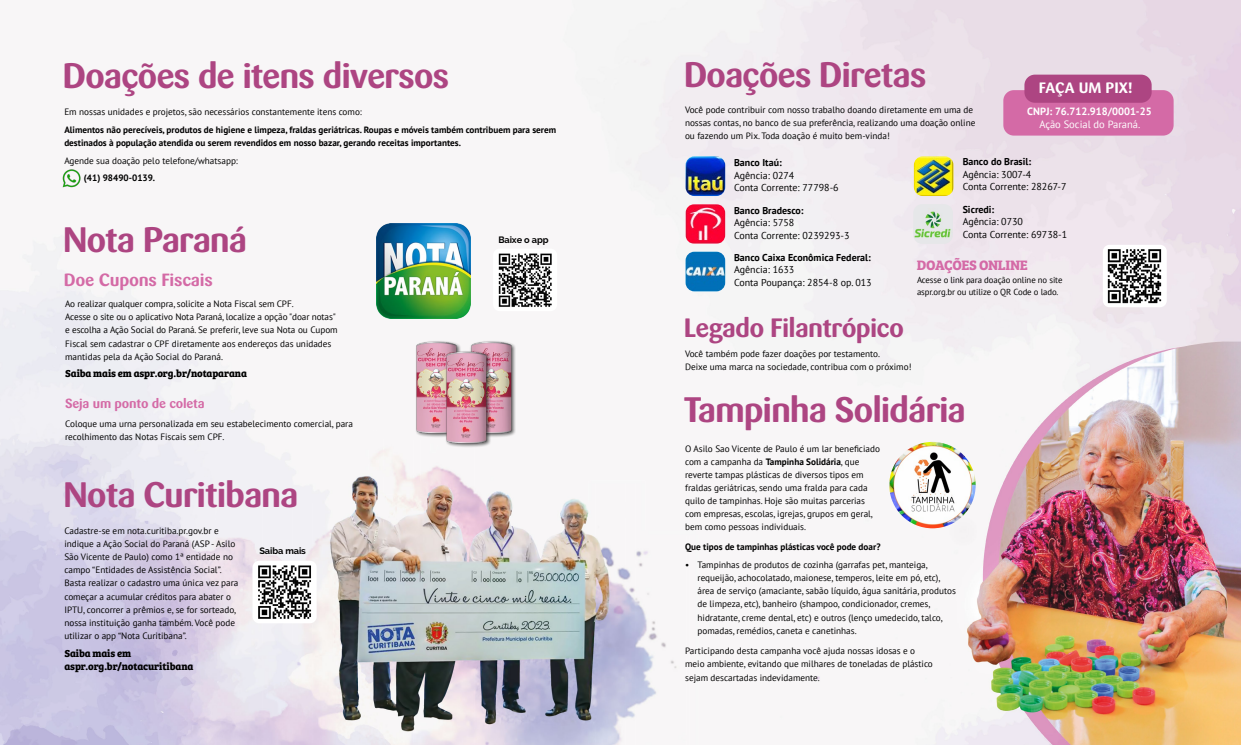
<style>
.page{position:relative;width:1241px;height:745px;background:#fff}
.page>*{position:absolute;margin:0;border:0;box-sizing:border-box;transform-origin:0 0}
.t1{font:700 35px "Sari";letter-spacing:-.035em;color:#ad4582}
.t2{font:700 26.25px "Sari";letter-spacing:-.03em;color:#ad4582}
.t3{font:700 17.5px "Sari";letter-spacing:-.015em;color:#d46aa6}
.t4{font:700 14.88px "Sari";color:#fff}
.t5{font:700 14.09px "Bree Serif";letter-spacing:-.025em;color:#d46aa6}
.t6{font:700 13.12px "Sari";letter-spacing:-.015em;color:#d46aa6}
.t7{font:700 10.5px/13.1px "Bree Serif";letter-spacing:-.01em;color:#000}
.t8{font:700 10.5px "PT Sans";color:#fff}
.t9{font:10.5px "PT Sans";color:#fff}
.t10{font:9.97px/12.4px "PT Sans";color:#000}
.t11{font:700 9.97px "PT Sans";color:#000}
.t12{font:9.19px/13.1px "PT Sans";color:#000}
.t13{font:700 9.19px/13.1px "PT Sans";color:#000}
.t14{font:700 9.19px "Raleway";letter-spacing:-.01em;color:#000}
.t15{font:8.75px/11.4px "PT Sans";letter-spacing:-.01em;color:#000}
.s1{font-weight:700}
</style>
<div class="page">
<img style="left:0;top:0;width:1240px;height:744px">
<img style="left:465px;top:335px;width:52px;height:108px">
<img style="left:493px;top:248px;width:64px;height:63px">
<img style="left:410px;top:335px;width:52px;height:108px">
<img style="left:376px;top:223px;width:95px;height:95px">
<img style="left:1102px;top:245px;width:64px;height:62px">
<img style="left:913px;top:156px;width:40px;height:40px">
<img style="left:685px;top:204px;width:40px;height:40px">
<img style="left:685px;top:251px;width:40px;height:40px">
<img style="left:685px;top:156px;width:40px;height:40px">
<img style="left:913px;top:204px;width:39px;height:40px">
<div style="left:1003px;top:90px;width:170px;height:45px;background:#d46aa6;border-radius:10px"></div>
<div style="left:1024px;top:75px;width:127px;height:28px;background:#ad4582;border-radius:11px"></div>
<img style="left:440px;top:345px;width:52px;height:108px">
<img style="left:63px;top:169px;width:17px;height:18px">
<img style="left:252px;top:560px;width:64px;height:63px">
<img style="left:889px;top:441px;width:86px;height:87px;border-radius:43px">
<h1 class="t1" style="left:62px;top:54px;width:388px">Doações de itens diversos</h1>
<p class="t12" style="left:64px;top:105px;width:299px">Em nossas unidades e projetos, são necessários constantemente itens como:</p>
<p class="t13" style="left:64px;top:123px;width:493px">Alimentos não perecíveis, produtos de higiene e limpeza, fraldas geriátricas. Roupas e móveis também contribuem para serem destinados à população atendida ou serem revendidos em nosso bazar, gerando receitas importantes.</p>
<p class="t12" style="left:64px;top:153px;width:175px">Agende sua doação pelo telefone/whatsapp:</p>
<p class="t13" style="left:84px;top:171px;width:73px">(41) 98490-0139.</p>
<h1 class="t1" style="left:63px;top:218px;width:186px">Nota Paraná</h1>
<h3 class="t3" style="left:64px;top:269px;width:150px">Doe Cupons Fiscais</h3>
<p class="t12" style="left:65px;top:297px;width:274px">Ao realizar qualquer compra, solicite a Nota Fiscal sem CPF.<br>Acesse o site ou o aplicativo Nota Paraná, localize a opção "doar notas" e escolha a Ação Social do Paraná. Se preferir, leve sua Nota ou Cupom Fiscal sem cadastrar o CPF diretamente aos endereços das unidades mantidas pela da Ação Social do Paraná.</p>
<p class="t7" style="left:65px;top:366px;width:183px">Saiba mais em aspr.org.br/notaparana</p>
<h3 class="t6" style="left:65px;top:395px;width:141px">Seja um ponto de coleta</h3>
<p class="t12" style="left:65px;top:416px;width:289px">Coloque uma urna personalizada em seu estabelecimento comercial, para recolhimento das Notas Fiscais sem CPF.</p>
<h1 class="t1" style="left:63px;top:473px;width:237px">Nota Curitibana</h1>
<p class="t12" style="left:64px;top:523px;width:175px">Cadastre-se em nota.curitiba.pr.gov.br e indique a Ação Social do Paraná (ASP - Asilo São Vicente de Paulo) como 1ª entidade no campo “Entidades de Assistência Social”.<br>Basta realizar o cadastro uma única vez para começar a acumular créditos para abater o IPTU, concorrer a prêmios e, se for sorteado, nossa instituição ganha também. Você pode utilizar o app “Nota Curitibana”.</p>
<p class="t7" style="left:64px;top:645px;width:130px">Saiba mais em aspr.org.br/notacuritibana</p>
<p class="t14" style="left:259px;top:545px;width:48px">Saiba mais</p>
<p class="t14" style="left:498px;top:234px;width:52px">Baixe o app</p>
<h1 class="t1" style="left:683px;top:54px;width:244px">Doações Diretas</h1>
<h3 class="t4" style="left:1038px;top:79px;width:96px">FAÇA UM PIX!</h3>
<p class="t12" style="left:685px;top:103px;width:292px">Você pode contribuir com nosso trabalho doando diretamente em uma de nossas contas, no banco de sua preferência, realizando uma doação online ou fazendo um Pix. Toda doação é muito bem-vinda!</p>
<p class="t8" style="left:1027px;top:104px;width:126px">CNPJ: 76.712.918/0001-25</p>
<p class="t9" style="left:1039px;top:118px;width:102px">Ação Social do Paraná.</p>
<p class="t11" style="left:962px;top:155px;width:70px">Banco do Brasil:</p>
<p class="t10" style="left:962px;top:168px;width:105px">Agência: 3007-4<br>Conta Corrente: 28267-7</p>
<p class="t11" style="left:962px;top:203px;width:33px">Sicredi:</p>
<p class="t10" style="left:962px;top:215px;width:106px">Agência: 0730<br>Conta Corrente: 69738-1</p>
<p class="t11" style="left:734px;top:156px;width:49px">Banco Itaú:</p>
<p class="t10" style="left:734px;top:169px;width:106px">Agência: 0274<br>Conta Corrente: 77798-6</p>
<p class="t11" style="left:734px;top:203px;width:71px">Banco Bradesco:</p>
<p class="t10" style="left:734px;top:216px;width:117px">Agência: 5758<br>Conta Corrente: 0239293-3</p>
<p class="t11" style="left:734px;top:251px;width:138px">Banco Caixa Econômica Federal:</p>
<p class="t10" style="left:734px;top:263px;width:139px">Agência: 1633<br>Conta Poupança: 2854-8 op. 013</p>
<p class="t15" style="left:916px;top:274px;width:147px">Acesse o link para doação online no site aspr.org.br ou utilize o QR Code o lado.</p>
<h3 class="t5" style="left:916px;top:254px;width:112px">DOAÇÕES ONLINE</h3>
<h2 class="t2" style="left:683px;top:312px;width:222px">Legado Filantrópico</h2>
<p class="t12" style="left:685px;top:346px;width:228px">Você também pode fazer doações por testamento.<br>Deixe uma marca na sociedade, contribua com o próximo!</p>
<h1 class="t1" style="left:683px;top:389px;width:284px">Tampinha Solidária</h1>
<p class="t12" style="left:685px;top:441px;width:196px">O Asilo Sao Vicente de Paulo é um lar beneficiado com a campanha da <span class="s1">Tampinha Solidária</span>, que reverte tampas plásticas de diversos tipos em fraldas geriátricas, sendo uma fralda para cada quilo de tampinhas. Hoje são muitas parcerias com empresas, escolas, igrejas, grupos em geral, bem como pessoas individuais.</p>
<p class="t13" style="left:685px;top:539px;width:197px">Que tipos de tampinhas plásticas você pode doar?</p>
<p class="t12" style="left:697px;top:557px;width:260px;text-indent:-12px">• Tampinhas de produtos de cozinha (garrafas pet, manteiga, requeijão, achocolatado, maionese, temperos, leite em pó, etc), área de serviço (amaciante, sabão líquido, água sanitária, produtos de limpeza, etc), banheiro (shampoo, condicionador, cremes, hidratante, creme dental, etc) e outros (lenço umedecido, talco, pomadas, remédios, caneta e canetinhas.</p>
<p class="t12" style="left:685px;top:643px;width:249px">Participando desta campanha você ajuda nossas idosas e o meio ambiente, evitando que milhares de toneladas de plástico sejam descartadas indevidamente.</p>
</div>
